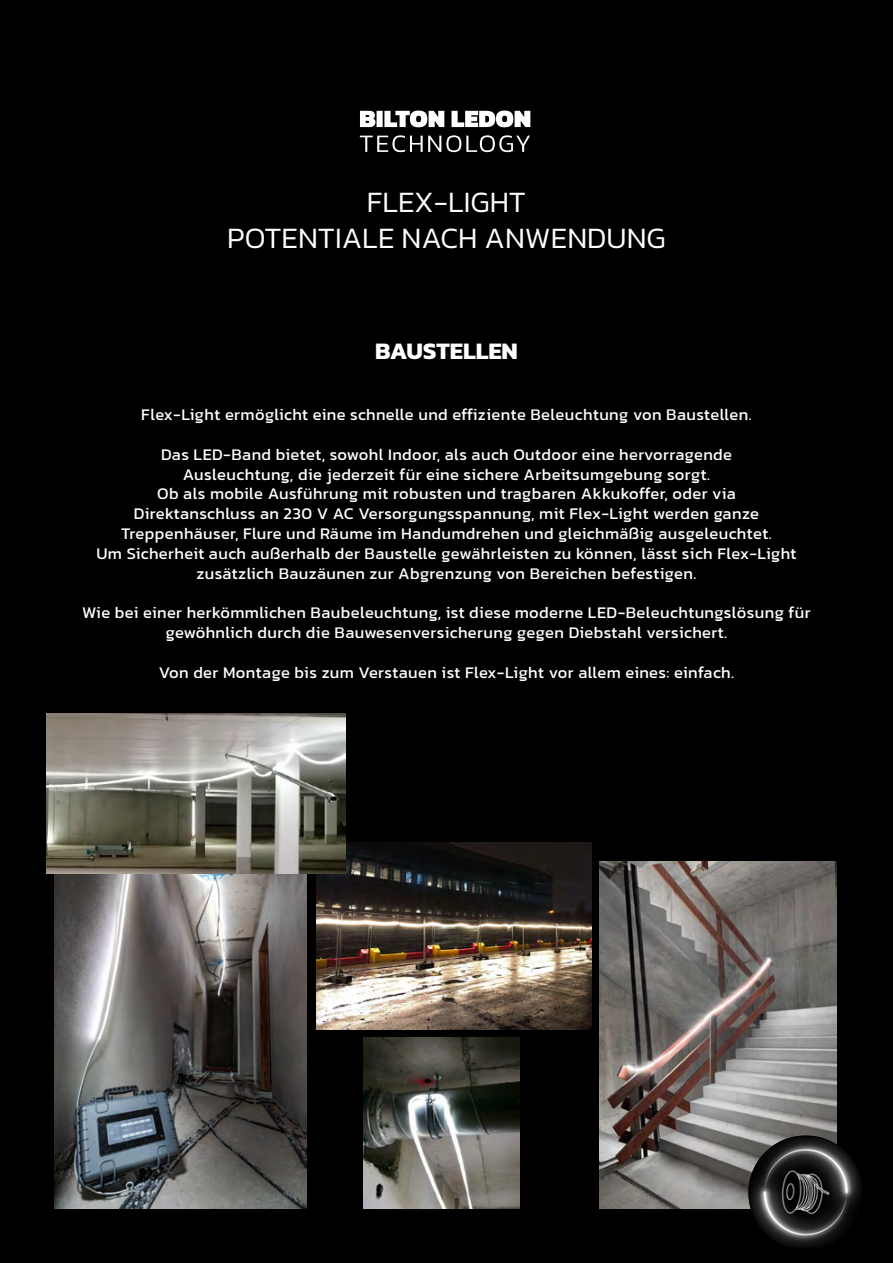
<style>
.page{position:relative;width:893px;height:1263px;background:#000}
.page>*{position:absolute;margin:0;border:0;box-sizing:border-box;transform-origin:0 0}
.t1{font:300 30px/36px "Kanit";color:#fff;text-align:center}
.t2{font:700 24px "Kanit";color:#fff}
.t3{font:16.5px/19.8px "Kanit";letter-spacing:.025em;color:#fff;text-align:center}
</style>
<div class="page">
<img style="left:54px;top:873px;width:253px;height:336px">
<img style="left:600px;top:861px;width:237px;height:348px">
<img style="left:748px;top:1137px;width:113px;height:110px">
<svg style="left:360px;top:111px;width:170px;height:41px"></svg>
<img style="left:316px;top:843px;width:276px;height:187px">
<img style="left:364px;top:1037px;width:156px;height:172px">
<img style="left:47px;top:713px;width:298px;height:160px">
<h1 class="t1" style="left:227px;top:183px;width:440px">FLEX-LIGHT<br>POTENTIALE NACH ANWENDUNG</h1>
<h2 class="t2" style="left:375px;top:332px;width:144px">BAUSTELLEN</h2>
<p class="t3" style="left:141px;top:404px;width:612px">Flex-Light ermöglicht eine schnelle und effiziente Beleuchtung von Baustellen.</p>
<p class="t3" style="left:96px;top:444px;width:702px">Das LED-Band bietet, sowohl Indoor, als auch Outdoor eine hervorragende<br>Ausleuchtung, die jederzeit für eine sichere Arbeitsumgebung sorgt.<br>Ob als mobile Ausführung mit robusten und tragbaren Akkukoffer, oder via Direktanschluss an 230 V AC Versorgungsspannung, mit Flex-Light werden ganze Treppenhäuser, Flure und Räume im Handumdrehen und gleichmäßig ausgeleuchtet.<br>Um Sicherheit auch außerhalb der Baustelle gewährleisten zu können, lässt sich Flex-Light zusätzlich Bauzäunen zur Abgrenzung von Bereichen befestigen.</p>
<p class="t3" style="left:82px;top:602px;width:730px">Wie bei einer herkömmlichen Baubeleuchtung, ist diese moderne LED-Beleuchtungslösung für gewöhnlich durch die Bauwesenversicherung gegen Diebstahl versichert.</p>
<p class="t3" style="left:159px;top:662px;width:577px">Von der Montage bis zum Verstauen ist Flex-Light vor allem eines: einfach.</p>
</div>
